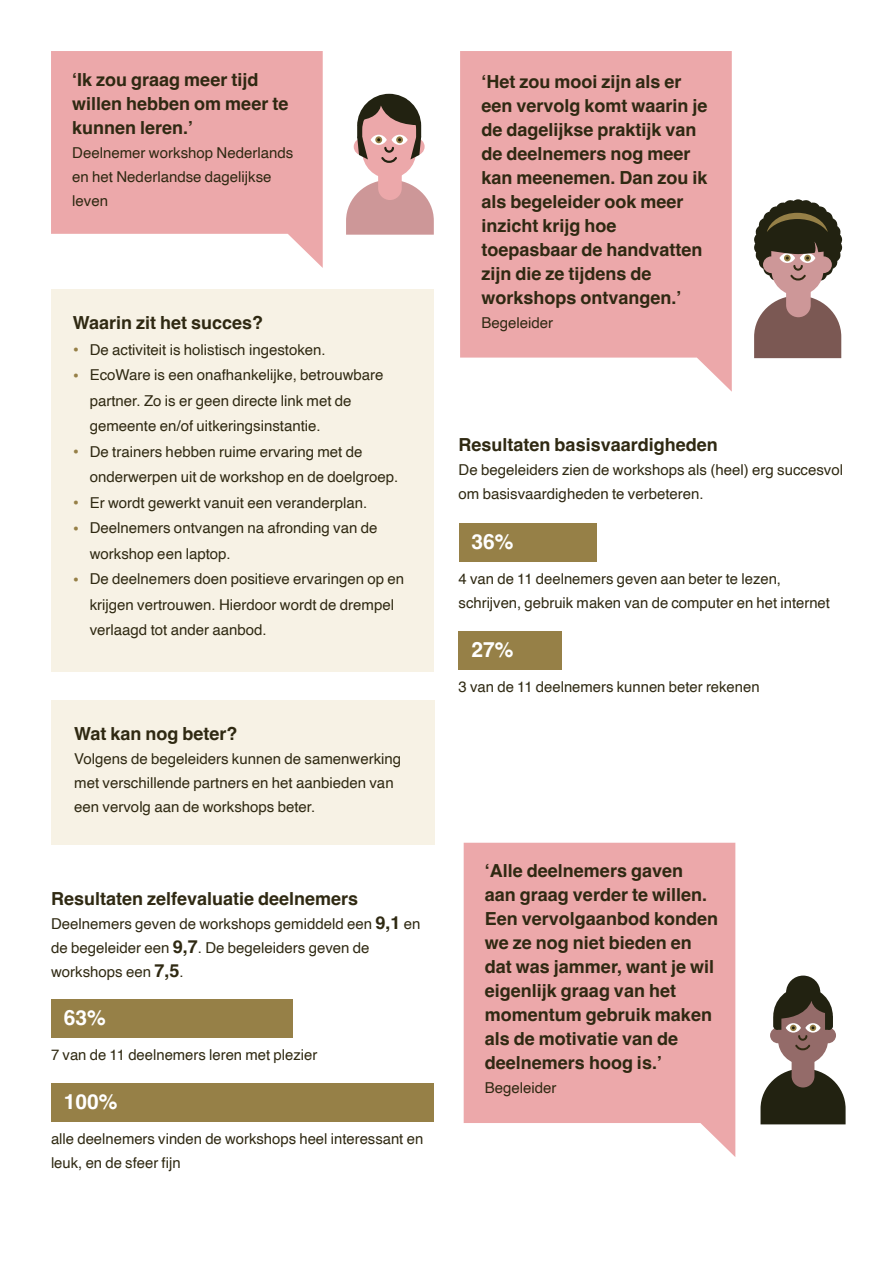
<style>
.page{position:relative;width:893px;height:1263px;background:#fff}
.page>*{position:absolute;margin:0;border:0;box-sizing:border-box;transform-origin:0 0}
.t1{font:700 21px "Helvetica";color:#fff}
.t2{font:700 18px/24px "Helvetica";color:#2f2912}
.t3{font:15px/24px "Helvetica";color:#2f2912}
.s1{font-weight:700;font-size:18px;color:#968047}
.s2{font-weight:700;font-size:18px}
</style>
<div class="page">
<div style="left:51px;top:289px;width:383px;height:382px;background:#f7f2e5"></div>
<div style="left:459px;top:524px;width:137px;height:38px;background:#968047"></div>
<div style="left:459px;top:632px;width:103px;height:38px;background:#968047"></div>
<div style="left:51px;top:999px;width:241px;height:39px;background:#968047"></div>
<div style="left:51px;top:1083px;width:383px;height:39px;background:#968047"></div>
<svg style="left:760px;top:1068px;width:86px;height:56px"></svg>
<div style="left:792px;top:1036px;width:22px;height:51px;background:#946b69;border-radius:11px"></div>
<svg style="left:770px;top:1027px;width:16px;height:16px"></svg>
<svg style="left:820px;top:1027px;width:16px;height:16px"></svg>
<div style="left:778px;top:995px;width:50px;height:69px;background:#946b69;border-radius:25px"></div>
<svg style="left:773px;top:975px;width:60px;height:75px"></svg>
<svg style="left:464px;top:843px;width:271px;height:314px;background:#edb0b2"></svg>
<svg style="left:754px;top:297px;width:87px;height:61px;background:#8d6e6a"></svg>
<div style="left:786px;top:262px;width:25px;height:55px;background:#cd9798;border-radius:12px"></div>
<div style="left:771px;top:222px;width:53px;height:74px;background:#cd9798;border-radius:26px"></div>
<svg style="left:754px;top:199px;width:88px;height:89px"></svg>
<svg style="left:460px;top:51px;width:272px;height:341px;background:#edb0b2"></svg>
<svg style="left:346px;top:181px;width:88px;height:54px;background:#d5a8a8"></svg>
<div style="left:378px;top:146px;width:24px;height:54px;background:#eca8aa;border-radius:12px"></div>
<div style="left:354px;top:138px;width:17px;height:17px;background:#eca8aa;border-radius:50%"></div>
<svg style="left:408px;top:138px;width:17px;height:17px"></svg>
<div style="left:362px;top:103px;width:54px;height:75px;background:#eca8aa;border-radius:27px"></div>
<svg style="left:357px;top:94px;width:64px;height:70px"></svg>
<svg style="left:51px;top:51px;width:272px;height:217px;background:#eeb4b6"></svg>
<div style="left:51px;top:700px;width:383px;height:145px;background:#f7f2e5"></div>
<p class="t2" style="left:72px;top:69px;width:218px">‘Ik zou graag meer tijd willen hebben om meer te kunnen leren.’</p>
<p class="t3" style="left:72px;top:141px;width:222px">Deelnemer workshop Nederlands en het Nederlandse dagelijkse leven</p>
<p class="t2" style="left:73px;top:313px;width:192px">Waarin zit het succes?</p>
<p class="t3" style="left:73px;top:338px;width:254px"><span class="s1">•</span> De activiteit is holistisch ingestoken.</p>
<p class="t3" style="left:90px;top:363px;width:295px;line-height:25.5px;text-indent:-17px"><span class="s1">•</span> EcoWare is een onafhankelijke, betrouwbare partner. Zo is er geen directe link met de gemeente en/of uitkeringsinstantie.</p>
<p class="t3" style="left:90px;top:439px;width:310px;line-height:25.5px;text-indent:-17px"><span class="s1">•</span> De trainers hebben ruime ervaring met de onderwerpen uit de workshop en de doelgroep.</p>
<p class="t3" style="left:73px;top:491px;width:296px"><span class="s1">•</span> Er wordt gewerkt vanuit een veranderplan.</p>
<p class="t3" style="left:90px;top:516px;width:289px;line-height:25.5px;text-indent:-17px"><span class="s1">•</span> Deelnemers ontvangen na afronding van de workshop een laptop.</p>
<p class="t3" style="left:90px;top:567px;width:316px;line-height:25.5px;text-indent:-17px"><span class="s1">•</span> De deelnemers doen positieve ervaringen op en krijgen vertrouwen. Hierdoor wordt de drempel verlaagd tot ander aanbod.</p>
<p class="t2" style="left:74px;top:723px;width:165px">Wat kan nog beter?</p>
<p class="t3" style="left:74px;top:747px;width:328px">Volgens de begeleiders kunnen de samenwerking met verschillende partners en het aanbieden van een vervolg aan de workshops beter.</p>
<p class="t2" style="left:51px;top:889px;width:309px">Resultaten zelfevaluatie deelnemers</p>
<p class="t3" style="left:51px;top:912px;width:371px">Deelnemers geven de workshops gemiddeld een <span class="s2">9,1</span> en de begeleider een <span class="s2">9,7</span>. De begeleiders geven de workshops een <span class="s2">7,5</span>.</p>
<h1 class="t1" style="left:64px;top:1005px;width:44px">63%</h1>
<p class="t3" style="left:51px;top:1043px;width:268px">7 van de 11 deelnemers leren met plezier</p>
<h1 class="t1" style="left:64px;top:1089px;width:55px">100%</h1>
<p class="t3" style="left:51px;top:1127px;width:374px">alle deelnemers vinden de workshops heel interessant en leuk, en de sfeer fijn</p>
<p class="t2" style="left:481px;top:72px;width:228px">‘Het zou mooi zijn als er een vervolg komt waarin je de dagelijkse praktijk van de deelnemers nog meer kan meenemen. Dan zou ik als begeleider ook meer inzicht krijg hoe toepasbaar de handvatten zijn die ze tijdens de workshops ontvangen.’</p>
<p class="t3" style="left:481px;top:311px;width:73px">Begeleider</p>
<p class="t2" style="left:459px;top:435px;width:261px">Resultaten basisvaardigheden</p>
<p class="t3" style="left:459px;top:458px;width:386px">De begeleiders zien de workshops als (heel) erg succesvol om basisvaardigheden te verbeteren.</p>
<h1 class="t1" style="left:471px;top:529px;width:44px">36%</h1>
<p class="t3" style="left:459px;top:567px;width:373px">4 van de 11 deelnemers geven aan beter te lezen, schrijven, gebruik maken van de computer en het internet</p>
<h1 class="t1" style="left:471px;top:637px;width:44px">27%</h1>
<p class="t3" style="left:459px;top:676px;width:303px">3 van de 11 deelnemers kunnen beter rekenen</p>
<p class="t2" style="left:485px;top:861px;width:235px">‘Alle deelnemers gaven aan graag verder te willen.<br>Een vervolgaanbod konden we ze nog niet bieden en dat was jammer, want je wil eigenlijk graag van het momentum gebruik maken als de motivatie van de deelnemers hoog is.’</p>
<p class="t3" style="left:485px;top:1076px;width:73px">Begeleider</p>
</div>
